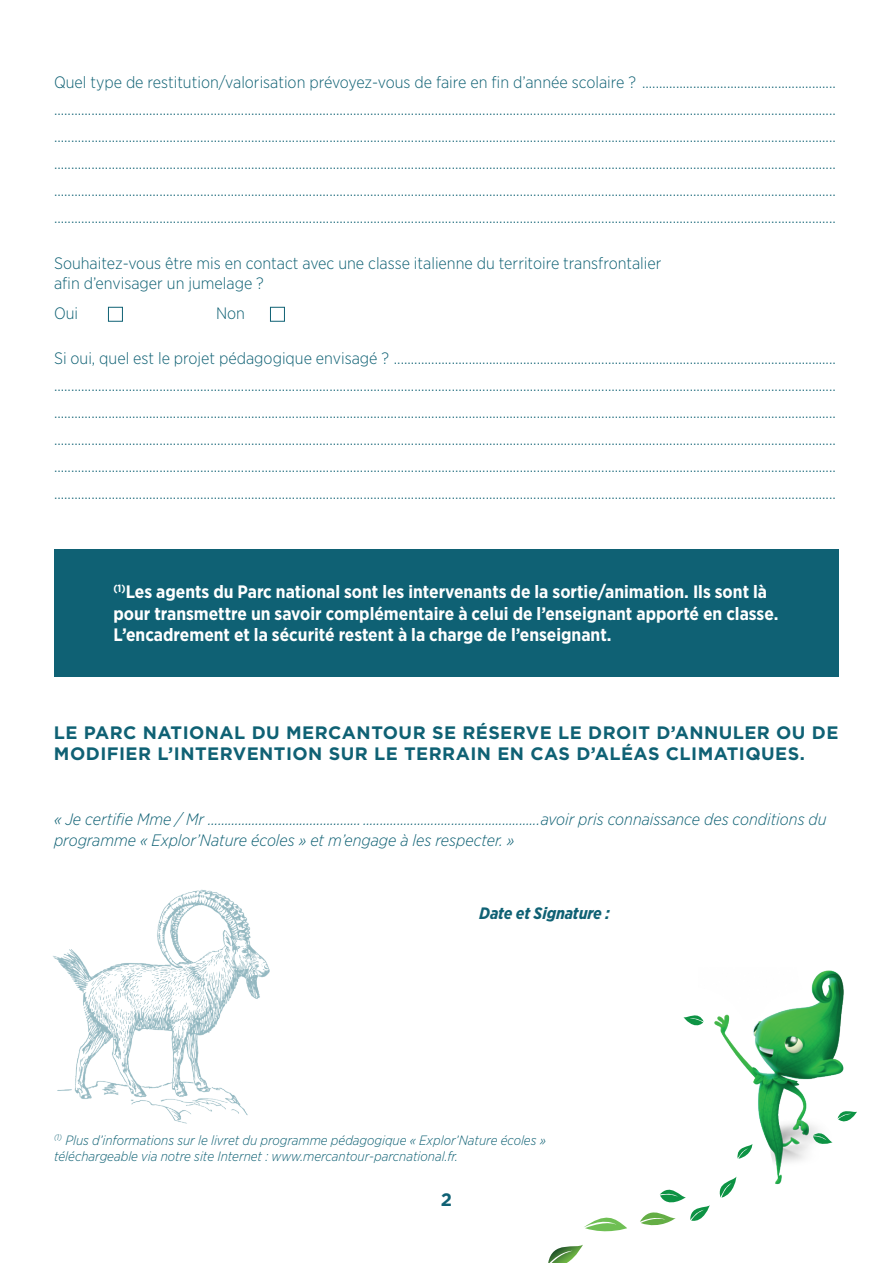
<style>
.page{position:relative;width:893px;height:1263px;background:#fff}
.page>*{position:absolute;margin:0;border:0;box-sizing:border-box;transform-origin:0 0}
.t1{font:700 18px/21.6px "Gotham Narrow";color:#fff}
.t2{font:700 18px/21.6px "Gotham";letter-spacing:.025em;color:#0f6174}
.t3{font:300 16.5px/27px "Gotham Narrow";color:#0f6174;text-align:justify}
.t4{font:italic 300 16.5px/21.8px "Gotham Narrow";color:#0f6174}
.t5{font:italic 700 16.5px "Gotham Narrow";letter-spacing:-.01em;color:#0f6174}
.t6{font:italic 300 13.5px/16.2px "Gotham Narrow";color:#0f6174}
</style>
<div class="page">
<div style="left:108px;top:307px;width:15px;height:15px;border:1px solid #0f6174"></div>
<div style="left:270px;top:307px;width:15px;height:15px;border:1px solid #0f6174"></div>
<img style="left:714px;top:970px;width:130px;height:215px">
<svg style="left:640px;top:1189px;width:70px;height:37px"></svg>
<svg style="left:548px;top:1217px;width:79px;height:46px"></svg>
<svg style="left:716px;top:1176px;width:20px;height:22px"></svg>
<svg style="left:683px;top:1015px;width:21px;height:11px"></svg>
<svg style="left:736px;top:1144px;width:16px;height:15px"></svg>
<svg style="left:813px;top:1106px;width:44px;height:43px"></svg>
<div style="left:54px;top:549px;width:785px;height:127px;background:#0f6174"></div>
<img style="left:53px;top:889px;width:217px;height:235px">
<p class="t3" style="left:54px;top:69px;width:783px">Quel type de restitution/valorisation prévoyez-vous de faire en fin d’année scolaire ? ......................................................... ...................................................................................................................................................................................................................................... ...................................................................................................................................................................................................................................... ...................................................................................................................................................................................................................................... ...................................................................................................................................................................................................................................... ......................................................................................................................................................................................................................................</p>
<p class="t3" style="left:54px;top:253px;width:609px;line-height:19.8px">Souhaitez-vous être mis en contact avec une classe italienne du territoire transfrontalier afin d’envisager un jumelage ?</p>
<p class="t3" style="left:54px;top:299px;width:26px">Oui</p>
<p class="t3" style="left:216px;top:299px;width:30px">Non</p>
<p class="t3" style="left:54px;top:344px;width:783px">Si oui, quel est le projet pédagogique envisagé ? .................................................................................................................................. ...................................................................................................................................................................................................................................... ...................................................................................................................................................................................................................................... ...................................................................................................................................................................................................................................... ...................................................................................................................................................................................................................................... ......................................................................................................................................................................................................................................</p>
<p class="t1" style="left:113px;top:581px;width:666px"><sup>(1)</sup>Les agents du Parc national sont les intervenants de la sortie/animation. Ils sont là pour transmettre un savoir complémentaire à celui de l’enseignant apporté en classe.<br>L’encadrement et la sécurité restent à la charge de l’enseignant.</p>
<p class="t2" style="left:54px;top:721px;width:786px">LE PARC NATIONAL DU MERCANTOUR SE RÉSERVE LE DROIT D’ANNULER OU DE<br>MODIFIER L’INTERVENTION SUR LE TERRAIN EN CAS D’ALÉAS CLIMATIQUES.</p>
<p class="t4" style="left:54px;top:807px;width:774px">« Je certifie Mme / Mr ………………………………………....................................................avoir pris connaissance des conditions du programme « Explor’Nature écoles » et m’engage à les respecter. »</p>
<p class="t5" style="left:479px;top:902px;width:132px">Date et Signature :</p>
<p class="t6" style="left:54px;top:1131px;width:493px"><sup>(1)</sup> Plus d’informations sur le livret du programme pédagogique « Explor’Nature écoles » téléchargeable via notre site Internet : www.mercantour-parcnational.fr.</p>
<p class="t2" style="left:441px;top:1189px;width:13px">2</p>
</div>
